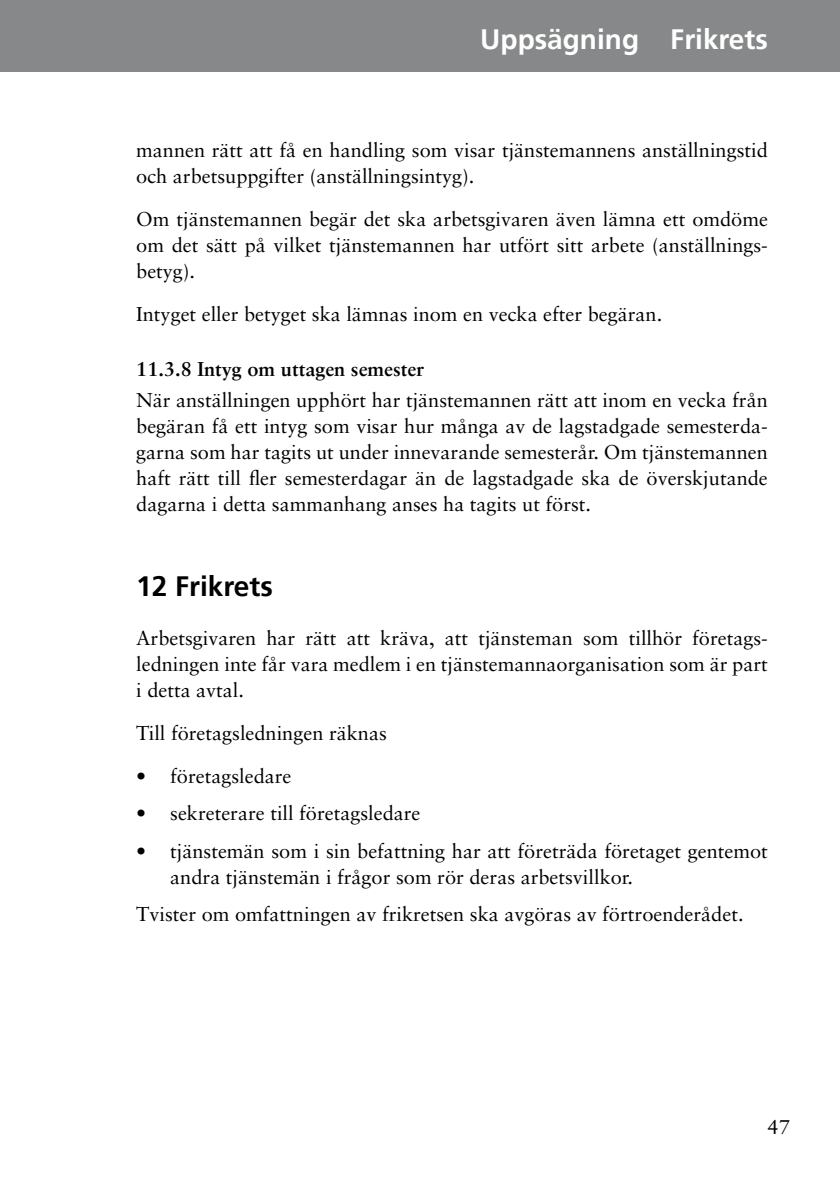
<style>
.page{position:relative;width:840px;height:1191px;background:#fff}
.page>*{position:absolute;margin:0;border:0;box-sizing:border-box;transform-origin:0 0}
.t1{font:700 28px "Frutiger";color:#fff}
.t2{font:700 28px "Frutiger";color:#000}
.t3{font:20px/26px "Sabon";color:#000}
.t4{font:700 20px "Sabon";color:#000}
</style>
<div class="page">
<div style="left:0;top:0;width:839px;height:72px;background:#878889"></div>
<h1 class="t1" style="left:480px;top:22px;width:289px">Uppsägning Frikrets</h1>
<p class="t3" style="left:136px;top:137px;width:632px">mannen rätt att få en handling som visar tjänstemannens anställ-ningstid och arbetsuppgifter (anställningsintyg).</p>
<p class="t3" style="left:136px;top:206px;width:633px;text-align:justify">Om tjänstemannen begär det ska arbetsgivaren även lämna ett omdöme om det sätt på vilket tjänstemannen har utfört sitt arbete (anställnings&shy;betyg).</p>
<p class="t3" style="left:136px;top:301px;width:527px">Intyget eller betyget ska lämnas inom en vecka efter begäran.</p>
<p class="t4" style="left:136px;top:356px;width:289px">11.3.8 Intyg om uttagen semester</p>
<p class="t3" style="left:136px;top:387px;width:632px;text-align:justify">När anställningen upphört har tjänstemannen rätt att inom en vecka från be-gäran få ett intyg som visar hur många av de lagstadgade semesterda&shy;garna som har tagits ut under innevarande semesterår. Om tjänstemannen haft rätt till fler semesterdagar än de lagstadgade ska de överskjutande dagarna i detta sammanhang anses ha tagits ut först.</p>
<h1 class="t2" style="left:136px;top:570px;width:138px">12 Frikrets</h1>
<p class="t3" style="left:136px;top:624px;width:632px;text-align:justify">Arbetsgivaren har rätt att kräva, att tjänsteman som tillhör företags&shy;ledningen inte får vara medlem i en tjänstemannaorganisation som är part i detta avtal.</p>
<p class="t3" style="left:170px;top:711px;width:218px;line-height:43px;text-indent:-34px">Till företagsledningen räknas företagsledare</p>
<p class="t3" style="left:170px;top:794px;width:598px;line-height:37.4px">sekreterare till företagsledare<br>tjänstemän som i sin befattning har att företräda företaget gentemot</p>
<p class="t3" style="left:136px;top:857px;width:608px;line-height:37.4px;text-indent:34px">andra tjänstemän i frågor som rör deras arbetsvillkor.<br>Tvister om omfattningen av frikretsen ska avgöras av förtroenderådet.</p>
<p class="t3" style="left:136px;top:757px;width:11px;line-height:37.4px;text-align:justify">• • •</p>
<p class="t3" style="left:767px;top:1114px;width:12px">47</p>
</div>
